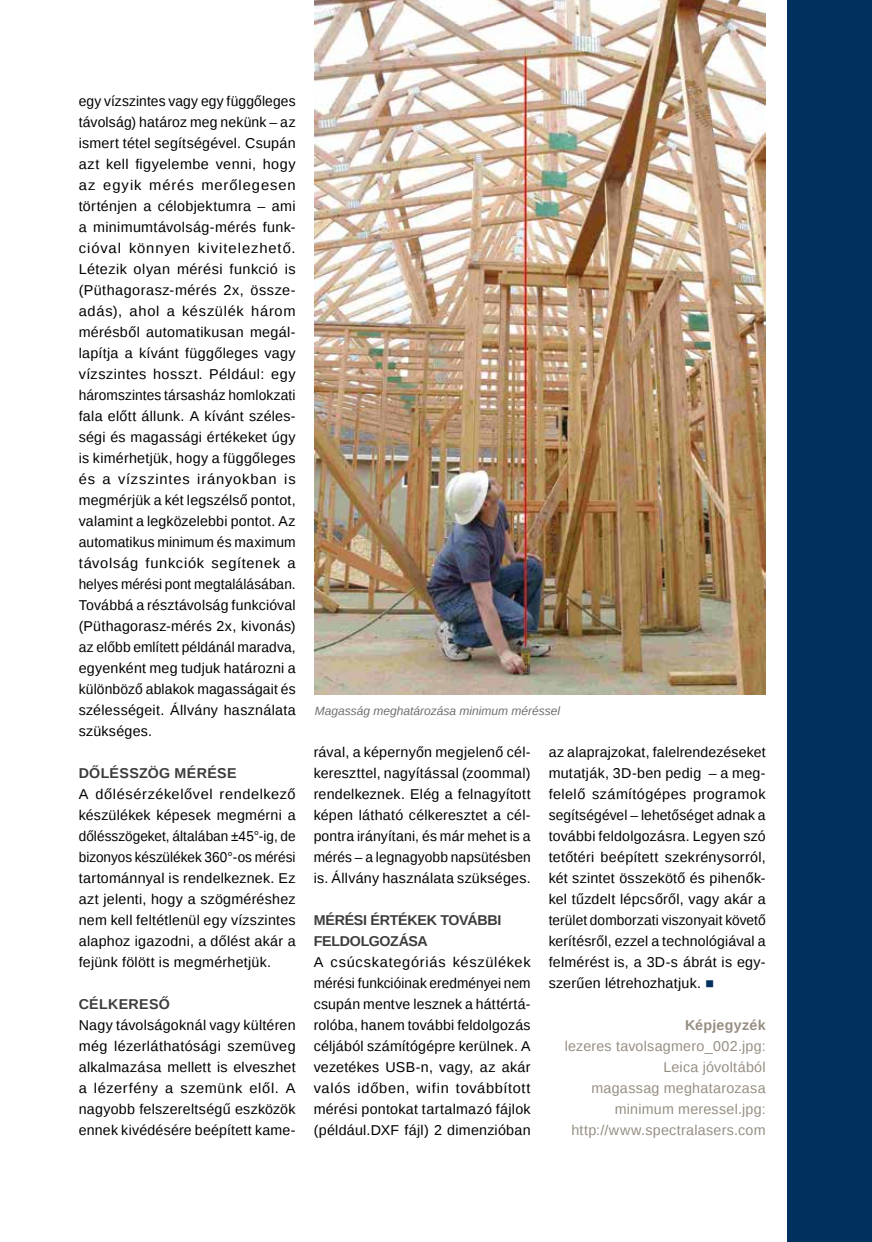
<style>
.page{position:relative;width:872px;height:1242px;background:#fff}
.page>*{position:absolute;margin:0;border:0;box-sizing:border-box;transform-origin:0 0}
.t1{font:14.25px/21px "Liberation Sans";letter-spacing:.02em;color:#000;text-align:justify}
.t2{font:14.25px/21px "Liberation Sans";letter-spacing:.02em;color:#968e82;text-align:right}
.t3{font:700 14.25px/21px "Liberation Sans";letter-spacing:-.015em;color:#3c3c3b}
.t4{font:700 14.25px "Liberation Sans";letter-spacing:.02em;color:#3c3c3b}
.t5{font:700 14.25px "Liberation Sans";letter-spacing:.02em;color:#968e82}
.t6{font:italic 12px "Liberation Sans";color:#706f6f}
.s1{color:#00305d}
</style>
<div class="page">
<div style="left:787px;top:0;width:85px;height:1242px;background:#00305d"></div>
<img style="left:315px;top:0;width:450px;height:694px">
<p class="t1" style="left:79px;top:91px;width:218px">egy vízszintes vagy egy függőleges távolság) határoz meg nekünk – az ismert tétel segítségével. Csupán azt kell figyelembe venni, hogy az egyik mérés merőlegesen történjen a célobjektumra – ami a minimumtávolság-mérés funk&shy;cióval könnyen kivitelezhető.<br>Létezik olyan mérési funkció is (Püthagorasz-mérés 2x, össze&shy;adás), ahol a készülék három mérésből automatikusan megál&shy;lapítja a kívánt függőleges vagy vízszintes hosszt. Például: egy háromszintes társasház homlokzati fala előtt állunk. A kívánt széles&shy;ségi és magassági értékeket úgy is kimérhetjük, hogy a függőleges és a vízszintes irányokban is megmérjük a két legszélső pontot, valamint a legközelebbi pontot. Az automatikus minimum és maximum távolság funkciók segítenek a helyes mérési pont megtalálásában.<br>Továbbá a résztávolság funkcióval (Püthagorasz-mérés 2x, kivonás) az előbb említett példánál maradva, egyenként meg tudjuk határozni a különböző ablakok magasságait és szélességeit. Állvány használata szükséges.</p>
<p class="t4" style="left:79px;top:763px;width:159px">DŐLÉSSZÖG MÉRÉSE</p>
<p class="t1" style="left:79px;top:784px;width:218px">A dőlésérzékelővel rendelkező készülékek képesek megmérni a dőlésszögeket, általában ±45°-ig, de bizonyos készülékek 360°-os mérési tartománnyal is rendelkeznek. Ez azt jelenti, hogy a szögméréshez nem kell feltétlenül egy vízszintes alaphoz igazodni, a dőlést akár a fejünk fölött is megmérhetjük.</p>
<p class="t4" style="left:79px;top:994px;width:91px">CÉLKERESŐ</p>
<p class="t1" style="left:79px;top:1015px;width:218px">Nagy távolságoknál vagy kültéren még lézerláthatósági szemüveg alkalmazása mellett is elveszhet a lézerfény a szemünk elől. A nagyobb felszereltségű eszközök ennek kivédésére beépített kame-</p>
<p class="t6" style="left:315px;top:703px;width:247px">Magasság meghatározása minimum méréssel</p>
<p class="t1" style="left:314px;top:742px;width:218px">rával, a képernyőn megjelenő cél&shy;kereszttel, nagyítással (zoommal) rendelkeznek. Elég a felnagyított képen látható célkeresztet a cél&shy;pontra irányítani, és már mehet is a mérés – a legnagyobb napsütésben is. Állvány használata szükséges.</p>
<p class="t3" style="left:314px;top:909px;width:189px">MÉRÉSI ÉRTÉKEK TOVÁBBI<br>FELDOLGOZÁSA</p>
<p class="t1" style="left:314px;top:952px;width:218px">A csúcskategóriás készülékek mérési funkcióinak eredményei nem csupán mentve lesznek a háttértá&shy;rolóba, hanem további feldolgozás céljából számítógépre kerülnek. A vezetékes USB-n, vagy, az akár valós időben, wifin továbbított mérési pontokat tartalmazó fájlok (például.DXF fájl) 2 dimenzióban</p>
<p class="t1" style="left:548px;top:742px;width:218px">az alaprajzokat, falelrendezéseket mutatják, 3D-ben pedig – a meg&shy;felelő számítógépes programok segítségével – lehetőséget adnak a további feldolgozásra. Legyen szó tetőtéri beépített szekrénysorról, két szintet összekötő és pihenők&shy;kel tűzdelt lépcsőről, vagy akár a terület domborzati viszonyait követő kerítésről, ezzel a technológiával a felmérést is, a 3D-s ábrát is egy&shy;szerűen létrehozhatjuk. <span class="s1">■</span></p>
<p class="t5" style="left:685px;top:1015px;width:82px">Képjegyzék</p>
<p class="t2" style="left:564px;top:1036px;width:202px">lezeres tavolsagmero_002.jpg:<br>Leica jóvoltából<br>magassag meghatarozasa minimum meressel.jpg: http://www.spectralasers.com</p>
</div>
